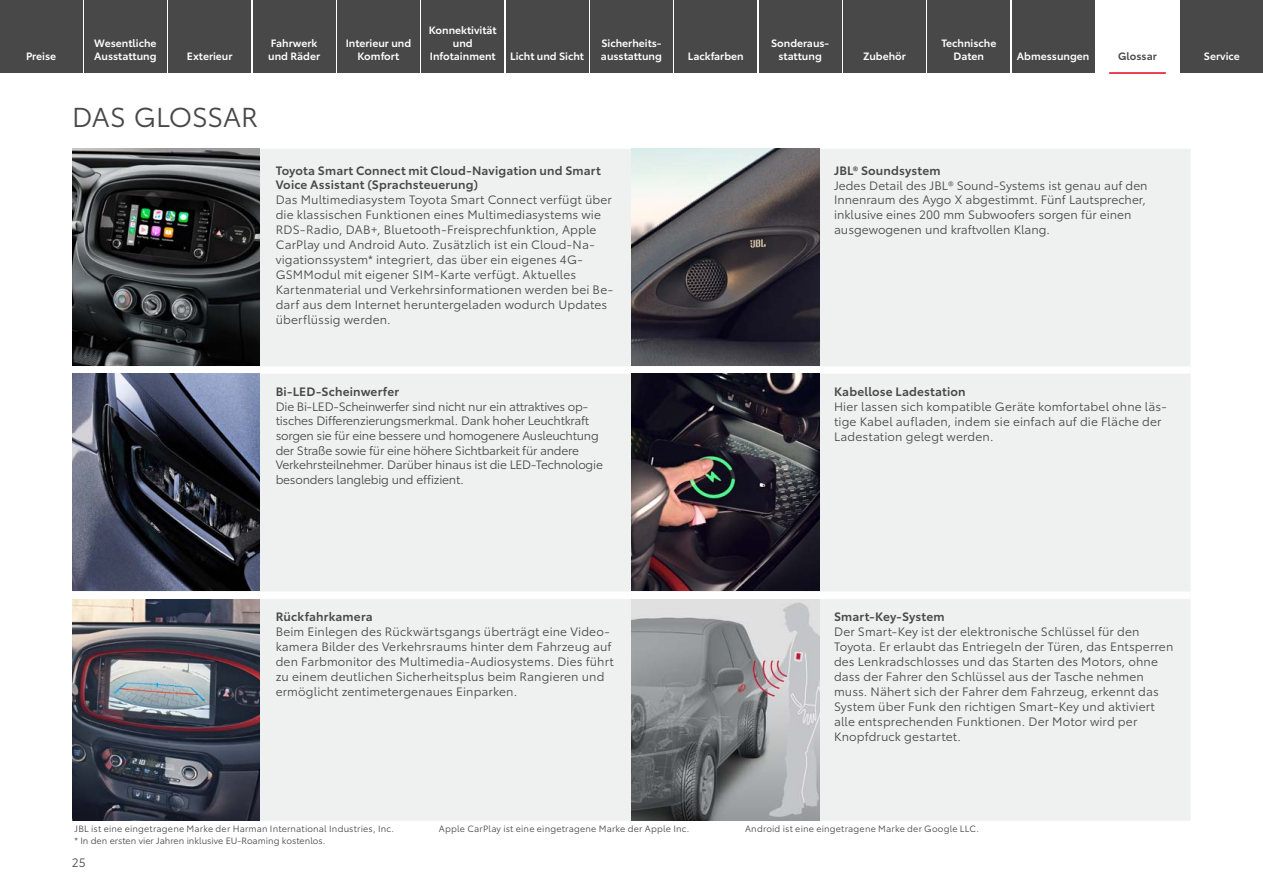
<style>
.page{position:relative;width:1263px;height:893px;background:#fff}
.page>*{position:absolute;margin:0;border:0;box-sizing:border-box;transform-origin:0 0}
._1_Headline{font:27px "Toyota Type";letter-spacing:-.01em;color:#474847}
._1_Glossar_Copy{font:12px/15px "Toyota Type";letter-spacing:.005em;color:#474847}
._1_Glossar_Copy-2{font:12px/14.7px "Toyota Type";letter-spacing:-.02em;color:#474847}
._1_Glossar_Head{font:600 12px/14.2px "Toyota Type";letter-spacing:.015em;color:#474847}
._1_Verlinkung{font:600 10.5px/12.6px "Toyota Type";color:#fff;text-align:center}
._1_Verlinkung_aktuell{font:600 10.5px "Toyota Type";color:#474847}
._1_Fußzeilen_GREP{font:9px "Toyota Type";letter-spacing:.02em;color:#474847}
._1_Fußzeilen{font:9px "Toyota Type";color:#474847}
</style>
<div class="page">
<div style="left:258px;top:149px;width:933px;height:672px;background:#eff0f0"></div>
<div style="left:72px;top:592px;width:187px;height:7px;background:#fff"></div>
<div style="left:259px;top:592px;width:372px;height:7px;background:#fff"></div>
<div style="left:631px;top:592px;width:186px;height:7px;background:#fff"></div>
<div style="left:817px;top:592px;width:374px;height:7px;background:#fff"></div>
<div style="left:72px;top:366px;width:187px;height:8px;background:#fff"></div>
<div style="left:259px;top:366px;width:372px;height:8px;background:#fff"></div>
<div style="left:631px;top:366px;width:186px;height:8px;background:#fff"></div>
<div style="left:817px;top:366px;width:374px;height:8px;background:#fff"></div>
<img style="left:72px;top:149px;width:188px;height:217px">
<img style="left:631px;top:149px;width:188px;height:217px">
<img style="left:72px;top:374px;width:188px;height:217px">
<img style="left:631px;top:374px;width:188px;height:217px">
<img style="left:72px;top:599px;width:188px;height:222px">
<img style="left:631px;top:599px;width:188px;height:222px">
<div style="left:0;top:0;width:82px;height:72px;background:#474847"></div>
<div style="left:84px;top:0;width:83px;height:72px;background:#474847"></div>
<div style="left:169px;top:0;width:82px;height:72px;background:#474847"></div>
<div style="left:337px;top:0;width:83px;height:72px;background:#474847"></div>
<div style="left:422px;top:0;width:82px;height:72px;background:#474847"></div>
<div style="left:506px;top:0;width:82px;height:72px;background:#474847"></div>
<div style="left:590px;top:0;width:83px;height:72px;background:#474847"></div>
<div style="left:675px;top:0;width:82px;height:72px;background:#474847"></div>
<div style="left:759px;top:0;width:82px;height:72px;background:#474847"></div>
<div style="left:843px;top:0;width:82px;height:72px;background:#474847"></div>
<div style="left:928px;top:0;width:82px;height:72px;background:#474847"></div>
<div style="left:1012px;top:0;width:82px;height:72px;background:#474847"></div>
<hr style="left:1109px;top:72px;width:57px;height:2px;background:#e7001d">
<div style="left:1181px;top:0;width:82px;height:72px;background:#474847"></div>
<div style="left:253px;top:0;width:82px;height:72px;background:#474847"></div>
<p class="_1_Verlinkung" style="left:26px;top:49px;width:32px">Preise</p>
<p class="_1_Verlinkung" style="left:94px;top:36px;width:64px;text-align:left">Wesentliche<br>Ausstattung</p>
<p class="_1_Verlinkung" style="left:187px;top:49px;width:47px">Exterieur</p>
<p class="_1_Verlinkung" style="left:268px;top:36px;width:53px;text-align:left">Fahrwerk und Räder</p>
<p class="_1_Verlinkung" style="left:346px;top:36px;width:67px">Interieur und<br>Komfort</p>
<p class="_1_Verlinkung" style="left:429px;top:23px;width:69px">Konnektivität und<br>Infotainment</p>
<p class="_1_Verlinkung" style="left:510px;top:49px;width:75px">Licht und Sicht</p>
<p class="_1_Verlinkung" style="left:601px;top:36px;width:63px;text-align:left">Sicherheits&shy;ausstattung</p>
<p class="_1_Headline" style="left:72px;top:97px;width:187px">DAS GLOSSAR</p>
<p class="_1_Glossar_Head" style="left:276px;top:162px;width:327px">Toyota Smart Connect mit Cloud-Navigation und Smart<br>Voice Assistant (Sprachsteuerung)</p>
<p class="_1_Glossar_Copy" style="left:276px;top:191px;width:339px">Das Multimediasystem Toyota Smart Connect verfügt über die klassischen Funktionen eines Multimediasystems wie RDS-Radio, DAB+, Bluetooth-Freisprechfunktion, Apple CarPlay und Android Auto. Zusätzlich ist ein Cloud-Na&shy;vigationssystem* integriert, das über ein eigenes 4G-GSMModul mit eigener SIM-Karte verfügt. Aktuelles Kartenmaterial und Verkehrsinformationen werden bei Be&shy;darf aus dem Internet heruntergeladen wodurch Updates überflüssig werden.</p>
<p class="_1_Glossar_Head" style="left:276px;top:383px;width:125px">Bi-LED-Scheinwerfer</p>
<p class="_1_Glossar_Copy-2" style="left:276px;top:398px;width:329px">Die Bi-LED-Scheinwerfer sind nicht nur ein attraktives op&shy;tisches Differenzierungsmerkmal. Dank hoher Leuchtkraft sorgen sie für eine bessere und homogenere Ausleuchtung der Straße sowie für eine höhere Sichtbarkeit für andere Verkehrsteilnehmer. Darüber hinaus ist die LED-Technologie besonders langlebig und effizient.</p>
<p class="_1_Verlinkung" style="left:688px;top:49px;width:57px">Lackfarben</p>
<p class="_1_Verlinkung" style="left:771px;top:36px;width:60px">Sonderaus&shy;stattung</p>
<p class="_1_Verlinkung" style="left:863px;top:49px;width:44px">Zubehör</p>
<p class="_1_Verlinkung" style="left:941px;top:36px;width:56px">Technische<br>Daten</p>
<p class="_1_Verlinkung" style="left:1017px;top:49px;width:74px">Abmessungen</p>
<p class="_1_Verlinkung_aktuell" style="left:1118px;top:48px;width:40px">Glossar</p>
<p class="_1_Verlinkung" style="left:1204px;top:49px;width:37px">Service</p>
<p class="_1_Glossar_Head" style="left:834px;top:162px;width:108px">JBL® Soundsystem</p>
<p class="_1_Glossar_Copy" style="left:834px;top:177px;width:315px">Jedes Detail des JBL® Sound-Systems ist genau auf den Innenraum des Aygo X abgestimmt. Fünf Lautsprecher, inklusive eines 200 mm Subwoofers sorgen für einen ausgewogenen und kraftvollen Klang.</p>
<p class="_1_Glossar_Head" style="left:834px;top:383px;width:133px">Kabellose Ladestation</p>
<p class="_1_Glossar_Copy" style="left:834px;top:398px;width:334px">Hier lassen sich kompatible Geräte komfortabel ohne läs&shy;tige Kabel aufladen, indem sie einfach auf die Fläche der<br>Ladestation gelegt werden.</p>
<p class="_1_Glossar_Head" style="left:276px;top:609px;width:99px">Rückfahrkamera</p>
<p class="_1_Glossar_Copy" style="left:276px;top:624px;width:340px">Beim Einlegen des Rückwärtsgangs überträgt eine Video&shy;kamera Bilder des Verkehrsraums hinter dem Fahrzeug auf den Farbmonitor des Multimedia-Audiosystems. Dies führt zu einem deutlichen Sicherheitsplus beim Rangieren und ermöglicht zentimetergenaues Einparken.</p>
<p class="_1_Glossar_Head" style="left:834px;top:609px;width:112px">Smart-Key-System</p>
<p class="_1_Glossar_Copy" style="left:834px;top:624px;width:341px">Der Smart-Key ist der elektronische Schlüssel für den Toyota. Er erlaubt das Entriegeln der Türen, das Entsperren des Lenkradschlosses und das Starten des Motors, ohne dass der Fahrer den Schlüssel aus der Tasche nehmen muss. Nähert sich der Fahrer dem Fahrzeug, erkennt das System über Funk den richtigen Smart-Key und aktiviert alle entsprechenden Funktionen. Der Motor wird per Knopfdruck gestartet.</p>
<p class="_1_Fußzeilen_GREP" style="left:74px;top:822px;width:321px">JBL ist eine eingetragene Marke der Harman International Industries, Inc.</p>
<p class="_1_Fußzeilen" style="left:74px;top:834px;width:252px">* In den ersten vier Jahren inklusive EU-Roaming kostenlos.</p>
<p class="_1_Glossar_Copy" style="left:72px;top:855px;width:15px">25</p>
<p class="_1_Fußzeilen_GREP" style="left:439px;top:822px;width:252px">Apple CarPlay ist eine eingetragene Marke der Apple Inc.</p>
<p class="_1_Fußzeilen_GREP" style="left:745px;top:822px;width:236px">Android ist eine eingetragene Marke der Google LLC.</p>
</div>
